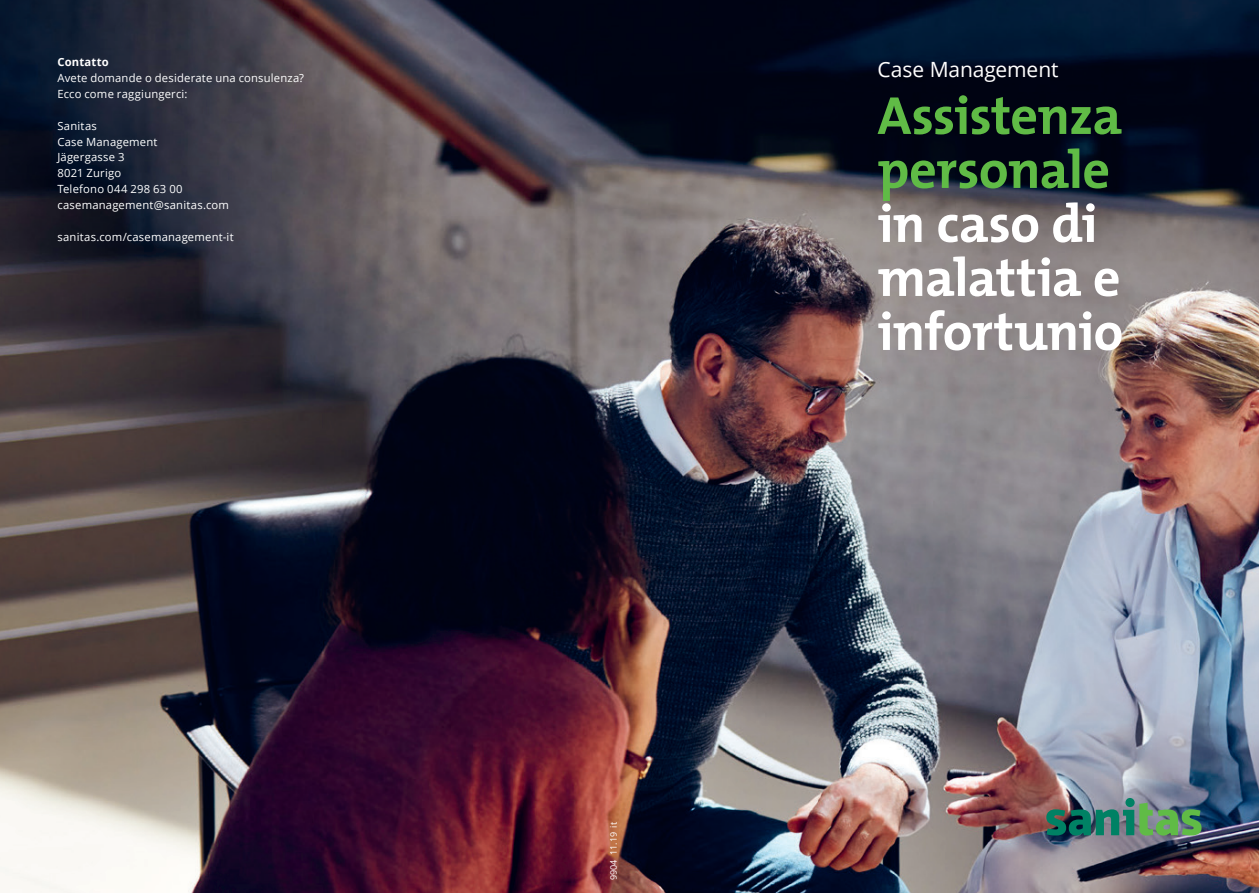
<style>
.page{position:relative;width:1259px;height:893px;background:#fff}
.page>*{position:absolute;margin:0;border:0;box-sizing:border-box;transform-origin:0 0}
.t1{font:54px/54px "The Mix Bold Plain";letter-spacing:-.015em;color:#fff}
.t2{font:54px/54px "The Mix Bold Plain";letter-spacing:-.015em;color:#60bb46}
.t3{font:21px "Open Sans";letter-spacing:-.005em;color:#fff}
.t4{font:11.25px/15.9px "Open Sans";letter-spacing:.02em;color:#fff}
.t5{font:700 11.25px "Open Sans";letter-spacing:.015em;color:#fff}
.t6{font:9px "Open Sans";color:#fff}
</style>
<div class="page">
<img style="left:0;top:0;width:1259px;height:893px">
<div style="left:1125px;top:798px;width:9px;height:9px;background:#008164;border-radius:50%"></div>
<img style="left:1046px;top:803px;width:155px;height:33px">
<p class="t5" style="left:57px;top:54px;width:53px">Contatto</p>
<p class="t4" style="left:57px;top:70px;width:248px">Avete domande o desiderate una consulenza?<br>Ecco come raggiungerci:</p>
<p class="t4" style="left:57px;top:117px;width:173px">Sanitas<br>Case Management<br>Jägergasse 3<br>8021 Zurigo<br>Telefono 044 298 63 00 casemanagement@sanitas.com</p>
<p class="t4" style="left:57px;top:229px;width:178px">sanitas.com/casemanagement-it</p>
<p class="t6" style="left:607px;top:880px;width:60px;rotate:-90deg">9904 11.19 it</p>
<h2 class="t3" style="left:877px;top:55px;width:183px">Case Management</h2>
<h1 class="t2" style="left:877px;top:87px;width:246px">Assistenza personale</h1>
<h1 class="t1" style="left:877px;top:195px;width:247px">in caso di malattia e infortunio</h1>
</div>
